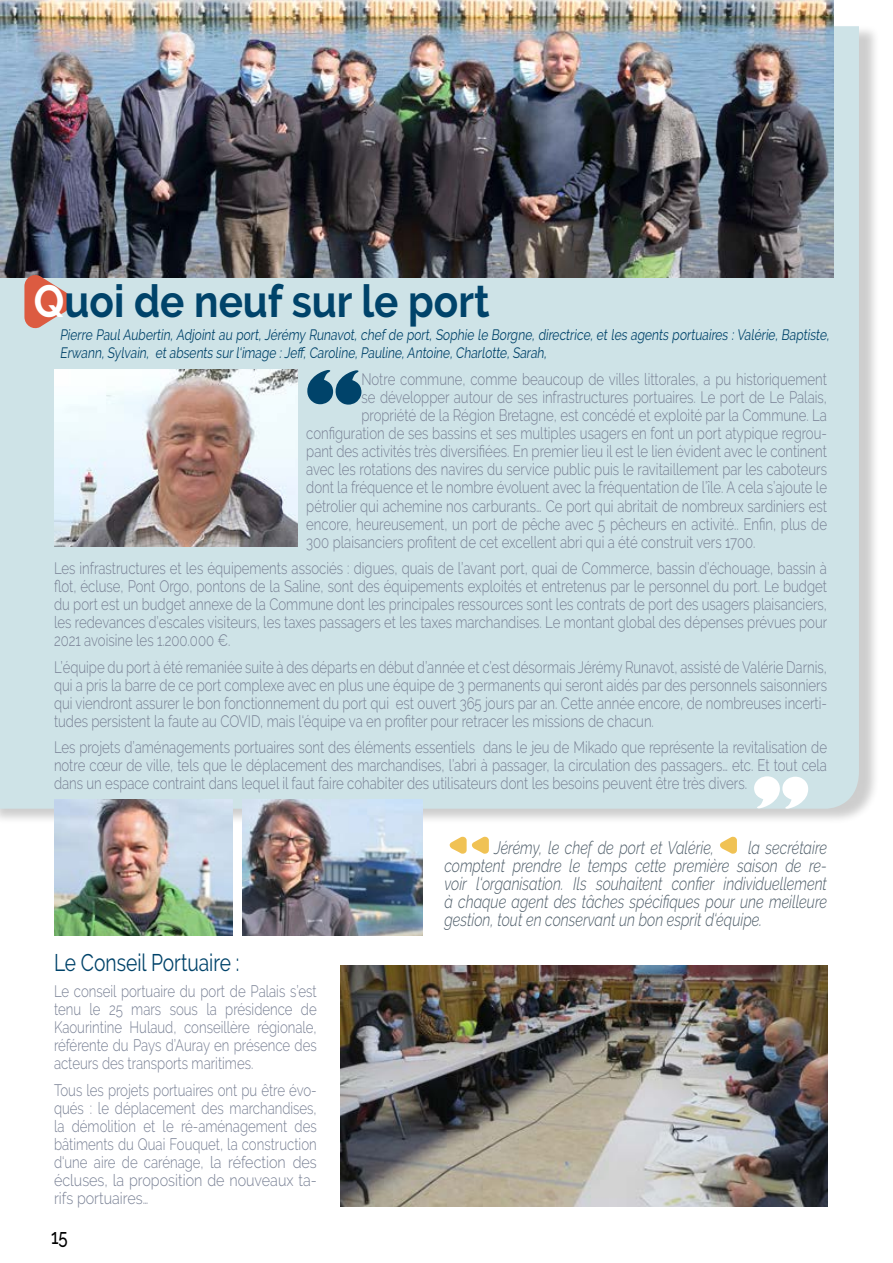
<style>
.page{position:relative;width:893px;height:1263px;background:#fff}
.page>*{position:absolute;margin:0;border:0;box-sizing:border-box;transform-origin:0 0}
.t1{font:700 45px "Raleway";color:#00436a;scale:.9 1}
.t2{font:24px "Raleway";color:#00436a;scale:.8 1}
.t3{font:500 21px "Raleway";color:#000;scale:.8 1}
.t4{font:italic 300 18px/18px "Raleway";color:#4d5c68;text-align:justify;scale:.8 1}
.t5{font:300 16.5px/18px "Raleway";color:#777f93;text-align:justify;scale:.8 1}
.t6{font:15px/18px "Raleway";color:#00436a;scale:.8 1}
.s1{color:#fff}
</style>
<div class="page">
<div style="left:0;top:25px;width:880px;height:800px;background:#000;opacity:.2"></div>
<div style="left:0;top:26px;width:859px;height:783px;background:#cee3e7"></div>
<img style="left:0;top:0;width:833px;height:277px">
<svg style="left:24px;top:272px;width:52px;height:59px;background:#ca897e"></svg>
<img style="left:54px;top:799px;width:179px;height:136px">
<img style="left:242px;top:799px;width:181px;height:136px">
<img style="left:341px;top:965px;width:486px;height:241px">
<img style="left:54px;top:370px;width:244px;height:177px">
<svg style="left:307px;top:370px;width:54px;height:35px;background:#497b96"></svg>
<svg style="left:754px;top:776px;width:54px;height:33px"></svg>
<svg style="left:449px;top:836px;width:40px;height:18px"></svg>
<svg style="left:720px;top:836px;width:17px;height:18px"></svg>
<h1 class="t1" style="left:34px;top:276px;width:508px"><span class="s1">Q</span>uoi de neuf sur le port</h1>
<p class="t6" style="left:60px;top:326px;width:966px">Pierre PaulAubertin, Adjoint au port, Jérémy Runavot, chef de port, Sophie le Borgne, directrice, et les agents portuaires :Valérie, Baptiste,<br>Erwann,Sylvain, etabsents surl‘image :Jeff,Caroline,Pauline,Antoine,Charlotte,Sarah,</p>
<p class="t5" style="left:361px;top:371px;width:583px">Notre commune, comme beaucoup de villes littorales, a pu historiquement</p>
<p class="t5" style="left:361px;top:389px;width:583px">se développer autour de ses infrastructures portuaires. Le port de Le Palais,</p>
<p class="t5" style="left:361px;top:407px;width:583px">propriété de la Région Bretagne, est concédé et exploité par la Commune. La</p>
<p class="t5" style="left:306px;top:425px;width:652px">configuration de ses bassins et ses multiples usagers en font un port atypique regrou-</p>
<p class="t5" style="left:306px;top:443px;width:652px">pant des activités très diversifiées. En premier lieu il est le lien évident avec le continent</p>
<p class="t5" style="left:306px;top:461px;width:652px">avec les rotations des navires du service public puis le ravitaillement par les caboteurs</p>
<p class="t5" style="left:306px;top:479px;width:652px">dont la fréquence et le nombre évoluent avec la fréquentation de l’île. A cela s’ajoute le</p>
<p class="t5" style="left:306px;top:497px;width:652px">pétrolier qui achemine nos carburants… Ce port qui abritait de nombreux sardiniers est</p>
<p class="t5" style="left:306px;top:515px;width:652px">encore, heureusement, un port de pêche avec 5 pêcheurs en activité.. Enfin, plus de</p>
<p class="t5" style="left:306px;top:533px;width:563px">300 plaisanciers profitent de cet excellent abri qui a été construit vers 1700.</p>
<p class="t5" style="left:54px;top:559px;width:968px">Les infrastructures et les équipements associés : digues, quais de l’avant port, quai de Commerce, bassin d’échouage, bassin à flot, écluse, Pont Orgo, pontons de la Saline, sont des équipements exploités et entretenus par le personnel du port. Le budget du port est un budget annexe de la Commune dont les principales ressources sont les contrats de port des usagers plaisanciers, les redevances d’escales visiteurs, les taxes passagers et les taxes marchandises. Le montant global des dépenses prévues pour 2021 avoisine les 1.200.000 €.</p>
<p class="t5" style="left:54px;top:658px;width:968px">L’équipe du port à été remaniée suite à des départs en début d’année et c’est désormais Jérémy Runavot, assisté de Valérie Darnis, qui a pris la barre de ce port complexe avec en plus une équipe de 3 permanents qui seront aidés par des personnels saisonniers qui viendront assurer le bon fonctionnement du port qui est ouvert 365 jours par an. Cette année encore, de nombreuses incerti&shy;tudes persistent la faute au COVID, mais l‘équipe va en profiter pour retracer les missions de chacun.</p>
<p class="t5" style="left:54px;top:738px;width:968px">Les projets d’aménagements portuaires sont des éléments essentiels dans le jeu de Mikado que représente la revitalisation de notre cœur de ville, tels que le déplacement des marchandises, l’abri à passager, la circulation des passagers… etc. Et tout cela dans un espace contraint dans lequel il faut faire cohabiter des utilisateurs dont les besoins peuvent être très divers.</p>
<h2 class="t2" style="left:54px;top:948px;width:233px">Le Conseil Portuaire :</h2>
<p class="t5" style="left:54px;top:982px;width:330px">Le conseil portuaire du port de Palais s’est tenu le 25 mars sous la présidence de Kaourintine Hulaud, conseillère régionale, référente du Pays d’Auray en présence des acteurs des transports maritimes.</p>
<p class="t5" style="left:54px;top:1081px;width:330px">Tous les projets portuaires ont pu être évo&shy;qués : le déplacement des marchandises, la démolition et le ré-aménagement des bâtiments du Quai Fouquet, la construction d‘une aire de carénage, la réfection des écluses, la proposition de nouveaux ta&shy;rifs portuaires…</p>
<p class="t3" style="left:51px;top:1225px;width:22px">15</p>
<p class="t4" style="left:494px;top:838px;width:277px">Jérémy, le chef de port et Valérie,</p>
<p class="t4" style="left:444px;top:838px;width:480px;text-indent:304px">la secrétaire comptent prendre le temps cette première saison de re&shy;voir l‘organisation. Ils souhaitent confier individuellement à chaque agent des tâches spécifiques pour une meilleure gestion, tout en conservant un bon esprit d‘équipe.</p>
</div>
